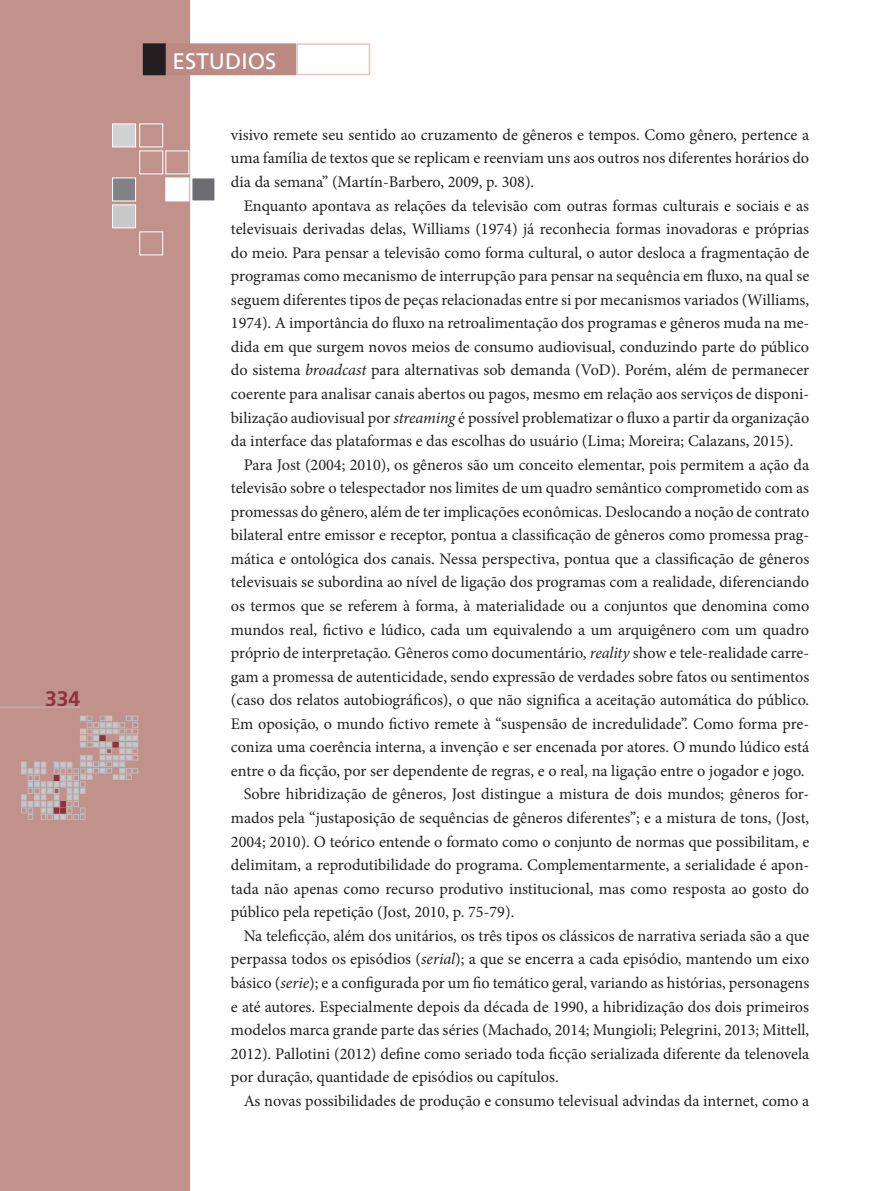
<style>
.page{position:relative;width:893px;height:1191px;background:#fff}
.page>*{position:absolute;margin:0;border:0;box-sizing:border-box;transform-origin:0 0}
.t1{font:22.5px "Frutiger";color:#fff}
.t2{font:700 21px "Frutiger";color:#8e333a}
.t3{font:16.2px/23.5px "Minion Pro";color:#231f20;text-align:justify}
.s1{font-style:italic}
</style>
<div class="page">
<div style="left:0;top:0;width:190px;height:1191px;background:#c1928c"></div>
<div style="left:112px;top:178px;width:24px;height:23px;background:#808285;border:1px solid #fff"></div>
<div style="left:166px;top:178px;width:23px;height:23px;background:#fff"></div>
<div style="left:192px;top:178px;width:23px;height:23px;background:#6c6d70"></div>
<div style="left:140px;top:151px;width:23px;height:23px;border:1px solid #fff"></div>
<div style="left:166px;top:151px;width:23px;height:23px;border:1px solid #fff"></div>
<div style="left:112px;top:124px;width:24px;height:23px;background:#d1d2d4;border:1px solid #fff"></div>
<div style="left:140px;top:124px;width:23px;height:23px;border:1px solid #fff"></div>
<div style="left:140px;top:232px;width:23px;height:23px;border:1px solid #fff"></div>
<div style="left:112px;top:205px;width:24px;height:23px;background:#c7c8ca;border:1px solid #fff"></div>
<svg style="left:21px;top:716px;width:117px;height:103px;background:#bf9e9b"></svg>
<hr style="left:0;top:707px;width:80px;height:1px;background:#b2b3b7">
<div style="left:153px;top:43px;width:143px;height:32px;background:#bc8983;border:2px solid #bc8983"></div>
<div style="left:144px;top:44px;width:21px;height:30px;background:#231f20"></div>
<div style="left:143px;top:43px;width:23px;height:32px;border:2px solid #231f20"></div>
<div style="left:296px;top:43px;width:74px;height:32px;border:2px solid #e0c7c2"></div>
<p class="t2" style="left:45px;top:686px;width:37px">334</p>
<h1 class="t1" style="left:173px;top:48px;width:105px">ESTUDIOS</h1>
<p class="t3" style="left:231px;top:123px;width:580px">visivo remete seu sentido ao cruzamento de gêneros e tempos. Como gênero, pertence a uma família de textos que se replicam e reenviam uns aos outros nos diferentes horários do dia da semana” (Martín-Barbero, 2009, p. 308).</p>
<p class="t3" style="left:244px;top:194px;width:567px">Enquanto apontava as relações da televisão com outras formas culturais e sociais e as</p>
<p class="t3" style="left:231px;top:217px;width:580px">televisuais derivadas delas, Williams (1974) já reconhecia formas inovadoras e próprias</p>
<p class="t3" style="left:231px;top:241px;width:580px">do meio. Para pensar a televisão como forma cultural, o autor desloca a fragmentação de</p>
<p class="t3" style="left:231px;top:264px;width:580px">programas como mecanismo de interrupção para pensar na sequência em fluxo, na qual se</p>
<p class="t3" style="left:231px;top:288px;width:580px">seguem diferentes tipos de peças relacionadas entre si por mecanismos variados (Williams,</p>
<p class="t3" style="left:231px;top:311px;width:580px">1974). A importância do fluxo na retroalimentação dos programas e gêneros muda na me-</p>
<p class="t3" style="left:231px;top:335px;width:580px">dida em que surgem novos meios de consumo audiovisual, conduzindo parte do público</p>
<p class="t3" style="left:231px;top:358px;width:580px">do sistema <span class="s1">broadcast</span> para alternativas sob demanda (VoD). Porém, além de permanecer</p>
<p class="t3" style="left:231px;top:382px;width:580px">coerente para analisar canais abertos ou pagos, mesmo em relação aos serviços de disponi-</p>
<p class="t3" style="left:231px;top:405px;width:580px">bilização audiovisual por <span class="s1">streaming</span> é possível problematizar o fluxo a partir da organização</p>
<p class="t3" style="left:231px;top:429px;width:564px">da interface das plataformas e das escolhas do usuário (Lima; Moreira; Calazans, 2015).</p>
<p class="t3" style="left:244px;top:453px;width:567px">Para Jost (2004; 2010), os gêneros são um conceito elementar, pois permitem a ação da</p>
<p class="t3" style="left:231px;top:476px;width:580px">televisão sobre o telespectador nos limites de um quadro semântico comprometido com as</p>
<p class="t3" style="left:231px;top:500px;width:580px">promessas do gênero, além de ter implicações econômicas. Deslocando a noção de contrato</p>
<p class="t3" style="left:231px;top:523px;width:580px">bilateral entre emissor e receptor, pontua a classificação de gêneros como promessa prag-</p>
<p class="t3" style="left:231px;top:547px;width:580px">mática e ontológica dos canais. Nessa perspectiva, pontua que a classificação de gêneros</p>
<p class="t3" style="left:231px;top:570px;width:580px">televisuais se subordina ao nível de ligação dos programas com a realidade, diferenciando</p>
<p class="t3" style="left:231px;top:594px;width:580px">os termos que se referem à forma, à materialidade ou a conjuntos que denomina como</p>
<p class="t3" style="left:231px;top:617px;width:580px">mundos real, fictivo e lúdico, cada um equivalendo a um arquigênero com um quadro</p>
<p class="t3" style="left:231px;top:641px;width:580px">próprio de interpretação. Gêneros como documentário, <span class="s1">reality</span> show e tele-realidade carre-</p>
<p class="t3" style="left:231px;top:665px;width:580px">gam a promessa de autenticidade, sendo expressão de verdades sobre fatos ou sentimentos</p>
<p class="t3" style="left:231px;top:688px;width:580px">(caso dos relatos autobiográficos), o que não significa a aceitação automática do público.</p>
<p class="t3" style="left:231px;top:712px;width:580px">Em oposição, o mundo fictivo remete à “suspensão de incredulidade”. Como forma pre-</p>
<p class="t3" style="left:231px;top:735px;width:580px">coniza uma coerência interna, a invenção e ser encenada por atores. O mundo lúdico está</p>
<p class="t3" style="left:231px;top:759px;width:575px">entre o da ficção, por ser dependente de regras, e o real, na ligação entre o jogador e jogo.</p>
<p class="t3" style="left:244px;top:782px;width:567px">Sobre hibridização de gêneros, Jost distingue a mistura de dois mundos; gêneros for-</p>
<p class="t3" style="left:231px;top:806px;width:580px">mados pela “justaposição de sequências de gêneros diferentes”; e a mistura de tons, (Jost,</p>
<p class="t3" style="left:231px;top:829px;width:580px">2004; 2010). O teórico entende o formato como o conjunto de normas que possibilitam, e</p>
<p class="t3" style="left:231px;top:853px;width:580px">delimitam, a reprodutibilidade do programa. Complementarmente, a serialidade é apon-</p>
<p class="t3" style="left:231px;top:876px;width:580px">tada não apenas como recurso produtivo institucional, mas como resposta ao gosto do</p>
<p class="t3" style="left:231px;top:900px;width:285px">público pela repetição (Jost, 2010, p. 75-79).</p>
<p class="t3" style="left:244px;top:924px;width:567px">Na teleficção, além dos unitários, os três tipos os clássicos de narrativa seriada são a que</p>
<p class="t3" style="left:231px;top:947px;width:580px">perpassa todos os episódios (<span class="s1">serial</span>); a que se encerra a cada episódio, mantendo um eixo</p>
<p class="t3" style="left:231px;top:971px;width:580px">básico (<span class="s1">serie</span>); e a configurada por um fio temático geral, variando as histórias, personagens</p>
<p class="t3" style="left:231px;top:994px;width:580px">e até autores. Especialmente depois da década de 1990, a hibridização dos dois primeiros</p>
<p class="t3" style="left:231px;top:1018px;width:580px">modelos marca grande parte das séries (Machado, 2014; Mungioli; Pelegrini, 2013; Mittell,</p>
<p class="t3" style="left:231px;top:1041px;width:580px">2012). Pallotini (2012) define como seriado toda ficção serializada diferente da telenovela</p>
<p class="t3" style="left:231px;top:1065px;width:329px">por duração, quantidade de episódios ou capítulos.</p>
<p class="t3" style="left:244px;top:1088px;width:567px">As novas possibilidades de produção e consumo televisual advindas da internet, como a</p>
</div>
